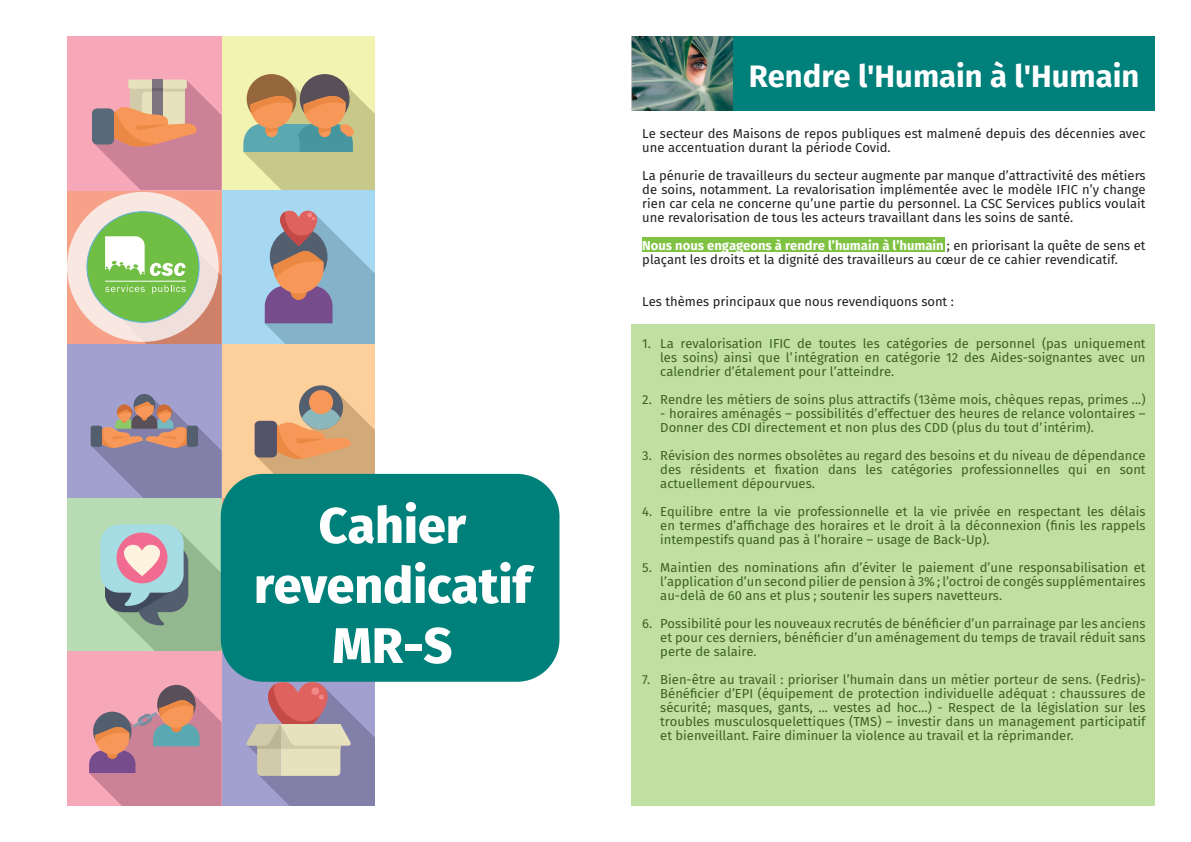
<style>
.page{position:relative;width:1191px;height:842px;background:#fff}
.page>*{position:absolute;margin:0;border:0;box-sizing:border-box;transform-origin:0 0}
.t1{font:800 50px/60px "Fira Sans";color:#fff;text-align:center}
.t2{font:700 31px "Fira Sans";color:#fff}
.t3{font:13px/14px "Fira Sans";color:#000;text-align:justify}
.t4{font:13px/14px "Fira Sans";color:#231f20}
.s1{font-weight:700;color:#fff}
</style>
<div class="page">
<div style="left:642px;top:237px;width:302px;height:15px;background:#7fc241"></div>
<div style="left:631px;top:325px;width:524px;height:481px;background:#bfe0a0"></div>
<div style="left:221px;top:36px;width:153px;height:154px;background:#f3f3b1"></div>
<div style="left:300px;top:74px;width:49px;height:50px;background:#584f59;border-radius:50%"></div>
<div style="left:247px;top:74px;width:49px;height:50px;background:#96663c;border-radius:50%"></div>
<svg style="left:243px;top:81px;width:131px;height:109px"></svg>
<div style="left:221px;top:190px;width:153px;height:154px;background:#a6d8f2"></div>
<svg style="left:265px;top:211px;width:109px;height:133px"></svg>
<svg style="left:67px;top:190px;width:154px;height:154px;background:#f5af9b"></svg>
<div style="left:221px;top:344px;width:153px;height:154px;background:#fdcf9a"></div>
<div style="left:255px;top:421px;width:22px;height:36px;background:#525269;border-radius:5px"></div>
<svg style="left:256px;top:393px;width:118px;height:82px"></svg>
<div style="left:299px;top:385px;width:44px;height:44px;background:#535e6f;border-radius:50%"></div>
<div style="left:302px;top:406px;width:38px;height:23px;background:#8bb7bd;border-radius:50%"></div>
<div style="left:309px;top:390px;width:24px;height:24px;background:#f79859;border-radius:50%"></div>
<div style="left:67px;top:36px;width:154px;height:154px;background:#f6a7b8"></div>
<div style="left:92px;top:108px;width:22px;height:36px;background:#576a79;border-radius:5px"></div>
<svg style="left:94px;top:80px;width:127px;height:110px"></svg>
<div style="left:67px;top:344px;width:154px;height:154px;background:#a2a0ce"></div>
<svg style="left:91px;top:394px;width:130px;height:104px"></svg>
<div style="left:67px;top:498px;width:154px;height:154px;background:#b8dcb3"></div>
<svg style="left:100px;top:524px;width:121px;height:128px"></svg>
<div style="left:221px;top:652px;width:153px;height:154px;background:#a2a0ce"></div>
<svg style="left:246px;top:682px;width:128px;height:124px"></svg>
<div style="left:67px;top:652px;width:154px;height:154px;background:#f6a7b8"></div>
<div style="left:157px;top:685px;width:39px;height:39px;background:#584f59;border-radius:50%"></div>
<svg style="left:89px;top:691px;width:132px;height:115px"></svg>
<div style="left:67px;top:192px;width:152px;height:150px;border:20px solid #fafafa;border-radius:50%"></div>
<div style="left:87px;top:212px;width:112px;height:110px;background:#70be44;border-radius:50%"></div>
<div style="left:221px;top:474px;width:338px;height:208px;background:#00807a;border-radius:43px"></div>
<svg style="left:95px;top:221px;width:126px;height:123px"></svg>
<img style="left:631px;top:36px;width:102px;height:75px">
<div style="left:733px;top:36px;width:422px;height:75px;background:#00807a"></div>
<p class="t1" style="left:318px;top:491px;width:149px">Cahier</p>
<p class="t1" style="left:254px;top:551px;width:278px">revendicatif<br>MR-S</p>
<p class="t2" style="left:749px;top:50px;width:392px">Rendre l'Humain à l'Humain</p>
<p class="t4" style="left:642px;top:126px;width:505px">Le secteur des Maisons de repos publiques est malmené depuis des décennies avec une accentuation durant la période Covid.</p>
<p class="t4" style="left:642px;top:168px;width:505px;text-align:justify">La pénurie de travailleurs du secteur augmente par manque d’attractivité des métiers de soins, notamment. La revalorisation implémentée avec le modèle IFIC n’y change rien car cela ne concerne qu’une partie du personnel. La CSC Services publics voulait une revalorisation de tous les acteurs travaillant dans les soins de santé.</p>
<p class="t4" style="left:642px;top:238px;width:505px"><span class="s1">Nous nous engageons à rendre l’humain à l’humain</span> ; en priorisant la quête de sens et plaçant les droits et la dignité des travailleurs au cœur de ce cahier revendicatif.</p>
<p class="t4" style="left:642px;top:294px;width:313px">Les thèmes principaux que nous revendiquons sont :</p>
<p class="t3" style="left:660px;top:336px;width:487px;text-indent:-18px">1. La revalorisation IFIC de toutes les catégories de personnel (pas uniquement les soins) ainsi que l’intégration en catégorie 12 des Aides-soignantes avec un calendrier d’étalement pour l’atteindre.</p>
<p class="t3" style="left:642px;top:392px;width:505px">2. Rendre les métiers de soins plus attractifs (13ème mois, chèques repas, primes ...)</p>
<p class="t3" style="left:660px;top:406px;width:487px">- horaires aménagés – possibilités d’effectuer des heures de relance volontaires –<br>Donner des CDI directement et non plus des CDD (plus du tout d’intérim).</p>
<p class="t3" style="left:660px;top:448px;width:487px;text-indent:-18px">3. Révision des normes obsolètes au regard des besoins et du niveau de dépendance des résidents et fixation dans les catégories professionnelles qui en sont actuellement dépourvues.</p>
<p class="t3" style="left:660px;top:504px;width:487px;text-indent:-18px">4. Equilibre entre la vie professionnelle et la vie privée en respectant les délais en termes d’affichage des horaires et le droit à la déconnexion (finis les rappels intempestifs quand pas à l’horaire – usage de Back-Up).</p>
<p class="t3" style="left:660px;top:560px;width:487px;text-indent:-18px">5. Maintien des nominations afin d’éviter le paiement d’une responsabilisation et l’application d’un second pilier de pension à 3% ; l’octroi de congés supplémentaires au-delà de 60 ans et plus ; soutenir les supers navetteurs.</p>
<p class="t3" style="left:660px;top:616px;width:487px;text-indent:-18px">6. Possibilité pour les nouveaux recrutés de bénéficier d’un parrainage par les anciens et pour ces derniers, bénéficier d’un aménagement du temps de travail réduit sans perte de salaire.</p>
<p class="t3" style="left:660px;top:672px;width:487px;text-indent:-18px">7. Bien-être au travail : prioriser l’humain dans un métier porteur de sens. (Fedris)- Bénéficier d’EPI (équipement de protection individuelle adéquat : chaussures de sécurité; masques, gants, ... vestes ad hoc…) - Respect de la législation sur les troubles musculosquelettiques (TMS) – investir dans un management participatif et bienveillant. Faire diminuer la violence au travail et la réprimander.</p>
</div>
